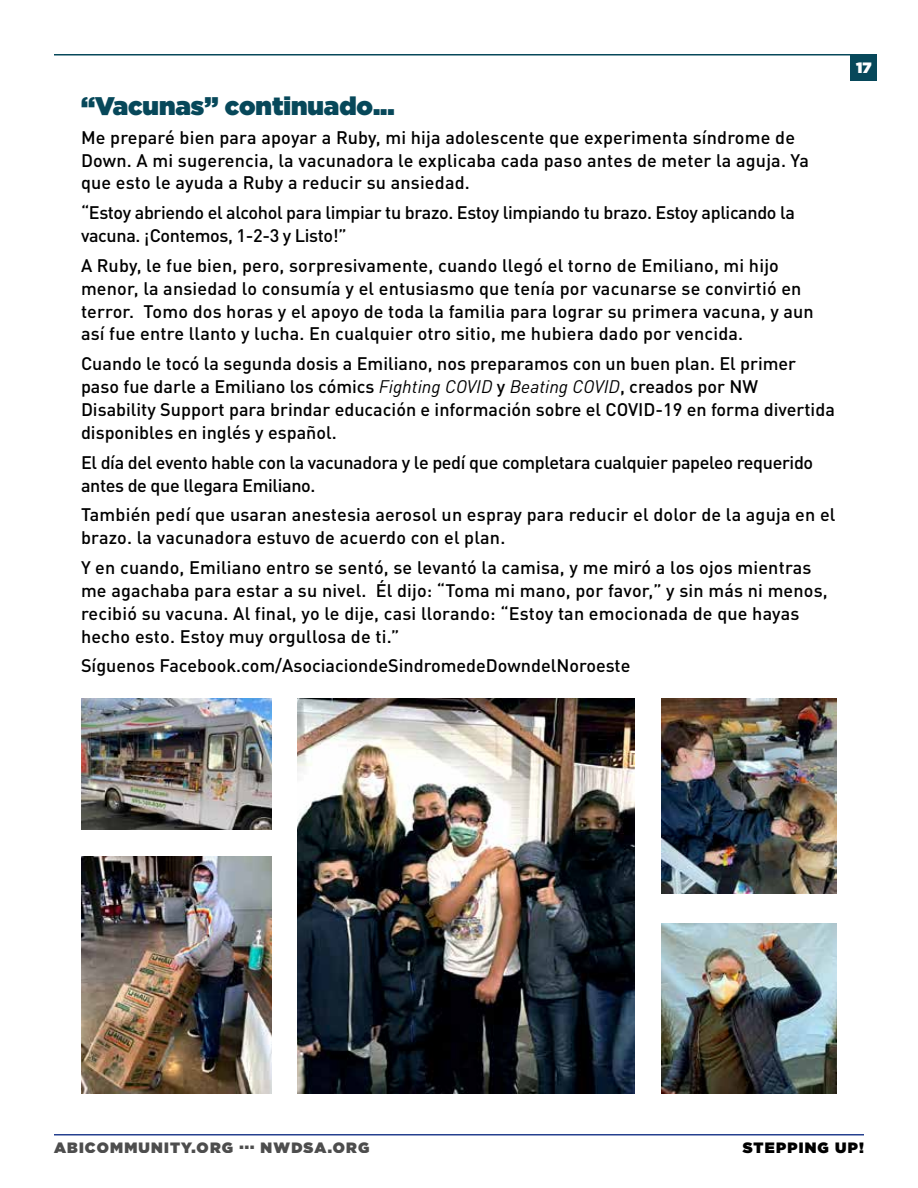
<style>
.page{position:relative;width:918px;height:1188px;background:#fff}
.page>*{position:absolute;margin:0;border:0;box-sizing:border-box;transform-origin:0 0}
.t1{font:900 25.5px "Gotham";color:#07485a}
.t2{font:500 18px/23px "DINOT";letter-spacing:.005em;color:#000}
.t3{font:500 18px/23px "DINOT";letter-spacing:-.02em;color:#000}
.t4{font:900 15px "Gotham";letter-spacing:.08em;color:#000}
.t5{font:900 15px "Gotham";color:#fff}
.s1{font-weight:400;font-style:italic}
</style>
<div class="page">
<hr style="left:54px;top:1134px;width:810px;height:2px;background:#25408f">
<hr style="left:54px;top:54px;width:810px;height:2px;background:#07485a">
<div style="left:850px;top:54px;width:28px;height:27px;background:#07485a"></div>
<img style="left:81px;top:856px;width:191px;height:238px">
<img style="left:662px;top:699px;width:175px;height:194px">
<img style="left:662px;top:923px;width:175px;height:171px">
<img style="left:81px;top:699px;width:191px;height:130px">
<img style="left:297px;top:699px;width:337px;height:395px">
<h1 class="t1" style="left:81px;top:88px;width:315px">“Vacunas” continuado...</h1>
<p class="t2" style="left:81px;top:124px;width:730px">Me preparé bien para apoyar a Ruby, mi hija adolescente que experimenta síndrome de<br>Down. A mi sugerencia, la vacunadora le explicaba cada paso antes de meter la aguja. Ya que esto le ayuda a Ruby a reducir su ansiedad.</p>
<p class="t3" style="left:81px;top:200px;width:716px">“Estoy abriendo el alcohol para limpiar tu brazo. Estoy limpiando tu brazo. Estoy aplicando la vacuna. ¡Contemos, 1-2-3 y Listo!”</p>
<p class="t2" style="left:81px;top:252px;width:734px">A Ruby, le fue bien, pero, sorpresivamente, cuando llegó el torno de Emiliano, mi hijo menor, la ansiedad lo consumía y el entusiasmo que tenía por vacunarse se convirtió en terror. Tomo dos horas y el apoyo de toda la familia para lograr su primera vacuna, y aun así fue entre llanto y lucha. En cualquier otro sitio, me hubiera dado por vencida.</p>
<p class="t2" style="left:81px;top:351px;width:755px">Cuando le tocó la segunda dosis a Emiliano, nos preparamos con un buen plan. El primer paso fue darle a Emiliano los cómics <span class="s1">Fighting COVID</span> y <span class="s1">Beating COVID</span>, creados por NW Disability Support para brindar educación e información sobre el COVID-19 en forma divertida disponibles en inglés y español.</p>
<p class="t3" style="left:81px;top:449px;width:734px">El día del evento hable con la vacunadora y le pedí que completara cualquier papeleo requerido antes de que llegara Emiliano.</p>
<p class="t2" style="left:81px;top:502px;width:756px">También pedí que usaran anestesia aerosol un espray para reducir el dolor de la aguja en el brazo. la vacunadora estuvo de acuerdo con el plan.</p>
<p class="t2" style="left:81px;top:554px;width:748px">Y en cuando, Emiliano entro se sentó, se levantó la camisa, y me miró a los ojos mientras me agachaba para estar a su nivel. Él dijo: “Toma mi mano, por favor,” y sin más ni menos, recibió su vacuna. Al final, yo le dije, casi llorando: “Estoy tan emocionada de que hayas hecho esto. Estoy muy orgullosa de ti.”</p>
<p class="t2" style="left:81px;top:653px;width:551px">Síguenos Facebook.com/AsociaciondeSindromedeDowndelNoroeste</p>
<p class="t5" style="left:856px;top:57px;width:17px">17</p>
<p class="t4" style="left:54px;top:1137px;width:317px">ABICOMMUNITY.ORG ... NWDSA.ORG</p>
<p class="t4" style="left:743px;top:1137px;width:123px">STEPPING UP!</p>
</div>
